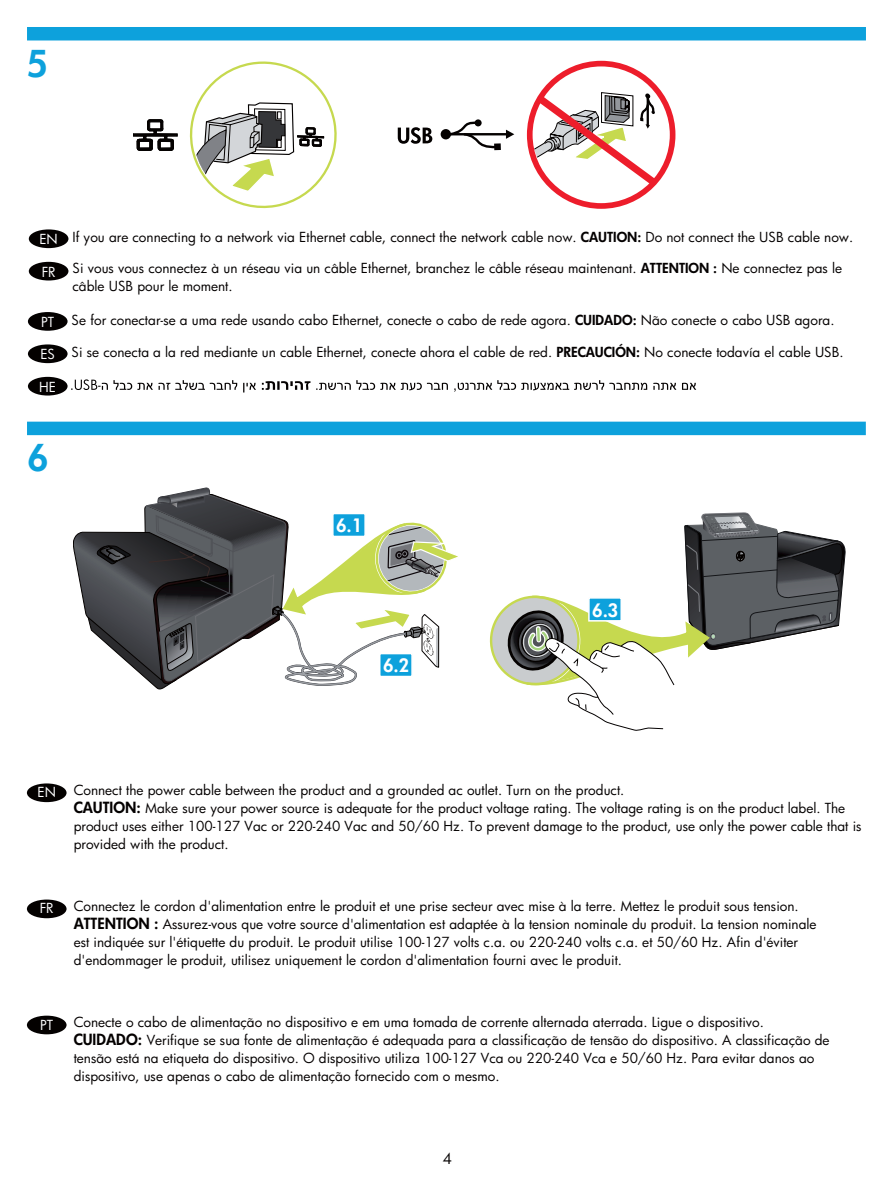
<style>
.page{position:relative;width:893px;height:1188px;background:#fff}
.page>*{position:absolute;margin:0;border:0;box-sizing:border-box;transform-origin:0 0}
.t1{font:800 36px "HP Futura";color:#0da1dc}
.t2{font:800 18px "HP Futura";color:#fff}
.t3{font:15px "HP Futura";color:#040100}
.t4{font:13.5px/18px "HP Futura";color:#040100}
.t5{font:13.5px "HP Futura";color:#fff}
.s1{color:#fff}
.s2{font-weight:800}
.s3{font-weight:800;font-size:15px}
</style>
<div class="page">
<svg style="left:397px;top:127px;width:35px;height:17px"></svg>
<hr style="left:445px;top:133px;width:61px;height:2px;background:#040100">
<div style="left:440px;top:129px;width:11px;height:10px;background:#040100;border-radius:50%"></div>
<svg style="left:505px;top:130px;width:9px;height:9px"></svg>
<svg style="left:447px;top:121px;width:52px;height:28px"></svg>
<div style="left:494px;top:143px;width:6px;height:7px;background:#040100"></div>
<div style="left:526px;top:61px;width:149px;height:148px;border:6px solid #ed1d2b;border-radius:50%"></div>
<svg style="left:533px;top:92px;width:122px;height:93px"></svg>
<svg style="left:189px;top:61px;width:148px;height:148px"></svg>
<svg style="left:133px;top:120px;width:45px;height:31px"></svg>
<div style="left:27px;top:27px;width:838px;height:13px;background:#0da1dc"></div>
<svg style="left:73px;top:488px;width:385px;height:202px"></svg>
<svg style="left:489px;top:512px;width:356px;height:219px"></svg>
<div style="left:332px;top:513px;width:34px;height:24px;background:#0da1dc;border:2px solid #fff"></div>
<div style="left:379px;top:653px;width:33px;height:24px;background:#0da1dc;border:2px solid #fff"></div>
<div style="left:588px;top:597px;width:33px;height:25px;background:#0da1dc;border:2px solid #fff"></div>
<div style="left:27px;top:422px;width:838px;height:13px;background:#0da1dc"></div>
<div style="left:29px;top:229px;width:39px;height:19px;background:#040100;border-radius:50%"></div>
<div style="left:27px;top:783px;width:39px;height:19px;background:#040100;border-radius:50%"></div>
<div style="left:29px;top:262px;width:39px;height:19px;background:#040100;border-radius:50%"></div>
<div style="left:27px;top:900px;width:39px;height:18px;background:#040100;border-radius:50%"></div>
<div style="left:28px;top:312px;width:40px;height:19px;background:#040100;border-radius:50%"></div>
<div style="left:27px;top:1016px;width:39px;height:18px;background:#040100;border-radius:50%"></div>
<div style="left:28px;top:344px;width:40px;height:19px;background:#040100;border-radius:50%"></div>
<div style="left:28px;top:377px;width:40px;height:19px;background:#040100;border-radius:50%"></div>
<svg style="left:71px;top:379px;width:625px;height:14px"></svg>
<h1 class="t1" style="left:27px;top:39px;width:22px">5</h1>
<p class="t4" style="left:39px;top:228px;width:815px"><span class="s1">EN</span> If you are connecting to a network via Ethernet cable, connect the network cable now. <span class="s2">CAUTION:</span> Do not connect the USB cable now.</p>
<p class="t5" style="left:42px;top:262px;width:15px">FR</p>
<p class="t4" style="left:72px;top:259px;width:770px">Si vous vous connectez à un réseau via un câble Ethernet, branchez le câble réseau maintenant. <span class="s2">ATTENTION :</span> Ne connectez pas le câble USB pour le moment.</p>
<p class="t5" style="left:41px;top:313px;width:15px">PT</p>
<p class="t4" style="left:72px;top:310px;width:764px">Se for conectar-se a uma rede usando cabo Ethernet, conecte o cabo de rede agora. <span class="s2">CUIDADO:</span> Não conecte o cabo USB agora.</p>
<p class="t4" style="left:40px;top:343px;width:804px"><span class="s1">ES</span> Si se conecta a la red mediante un cable Ethernet, conecte ahora el cable de red. <span class="s2">PRECAUCIÓN:</span> No conecte todavía el cable USB.</p>
<p class="t5" style="left:39px;top:377px;width:18px">HE</p>
<h1 class="t1" style="left:28px;top:434px;width:22px">6</h1>
<h2 class="t2" style="left:336px;top:514px;width:28px">6.1</h2>
<h2 class="t2" style="left:383px;top:654px;width:28px">6.2</h2>
<h2 class="t2" style="left:592px;top:598px;width:28px">6.3</h2>
<p class="t5" style="left:37px;top:783px;width:20px">EN</p>
<p class="t4" style="left:74px;top:781px;width:789px">Connect the power cable between the product and a grounded ac outlet. Turn on the product.<br><span class="s3">CAUTION:</span> Make sure your power source is adequate for the product voltage rating. The voltage rating is on the product label. The product uses either 100-127 Vac or 220-240 Vac and 50/60 Hz. To prevent damage to the product, use only the power cable that is provided with the product.</p>
<p class="t5" style="left:40px;top:899px;width:15px">FR</p>
<p class="t4" style="left:74px;top:897px;width:744px">Connectez le cordon d'alimentation entre le produit et une prise secteur avec mise à la terre. Mettez le produit sous tension.<br><span class="s3">ATTENTION :</span> Assurez-vous que votre source d'alimentation est adaptée à la tension nominale du produit. La tension nominale est indiquée sur l'étiquette du produit. Le produit utilise 100-127 volts c.a. ou 220-240 volts c.a. et 50/60 Hz. Afin d'éviter d'endommager le produit, utilisez uniquement le cordon d'alimentation fourni avec le produit.</p>
<p class="t5" style="left:40px;top:1015px;width:15px">PT</p>
<p class="t4" style="left:74px;top:1013px;width:757px">Conecte o cabo de alimentação no dispositivo e em uma tomada de corrente alternada aterrada. Ligue o dispositivo.<br><span class="s3">CUIDADO:</span> Verifique se sua fonte de alimentação é adequada para a classificação de tensão do dispositivo. A classificação de tensão está na etiqueta do dispositivo. O dispositivo utiliza 100-127 Vca ou 220-240 Vca e 50/60 Hz. Para evitar danos ao dispositivo, use apenas o cabo de alimentação fornecido com o mesmo.</p>
<p class="t3" style="left:442px;top:1148px;width:11px">4</p>
</div>
